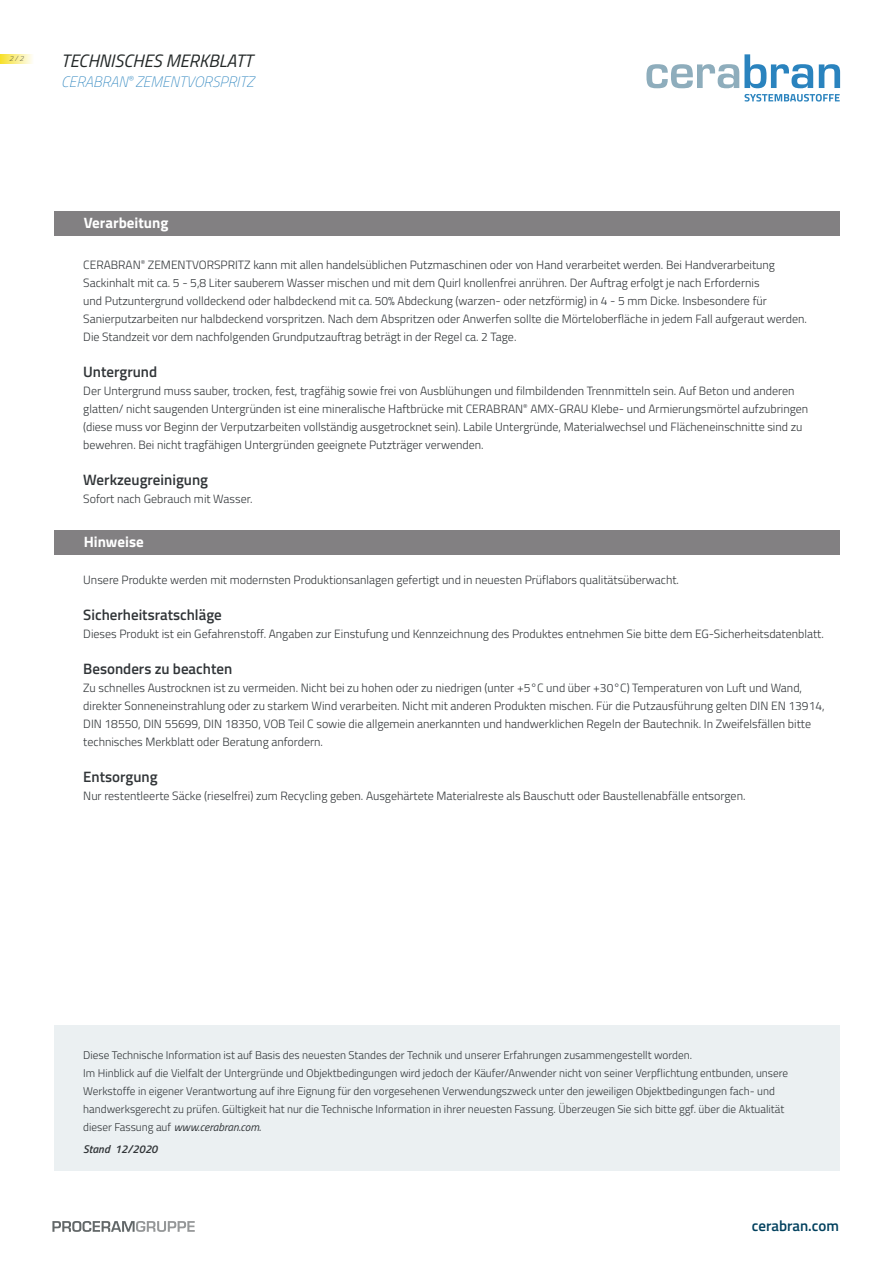
<style>
.page{position:relative;width:893px;height:1263px;background:#fff}
.page>*{position:absolute;margin:0;border:0;box-sizing:border-box;transform-origin:0 0}
.t1{font:italic 18px "Titillium";color:#222727}
.t2{font:600 15px "Titillium Web";color:#313538}
.t3{font:italic 100 15px "Titillium";color:#2a83be}
.t4{font:700 15px "Titillium Web";color:#fff}
.t5{font:600 15px "Titillium Web";color:#02415e}
.t6{font:300 12px/18px "Titillium Web";color:#313538}
.t7{font:300 11.25px/18px "Titillium Web";color:#313538}
.t8{font:italic 600 11.25px "Titillium Web";color:#313538}
.t9{font:italic 100 7.5px "Titillium";color:#222727}
.s1{font-weight:400;font-style:italic}
</style>
<div class="page">
<svg style="left:52px;top:1221px;width:143px;height:11px"></svg>
<svg style="left:646px;top:54px;width:167px;height:34px"></svg>
<svg style="left:819px;top:64px;width:21px;height:24px"></svg>
<svg style="left:744px;top:94px;width:96px;height:8px"></svg>
<svg style="left:0;top:54px;width:32px;height:9px"></svg>
<div style="left:54px;top:211px;width:786px;height:25px;background:#828082"></div>
<div style="left:54px;top:530px;width:786px;height:25px;background:#828082"></div>
<div style="left:54px;top:1025px;width:786px;height:145px;background:#ebf0f2"></div>
<p class="t9" style="left:9px;top:53px;width:16px">2 / 2</p>
<h1 class="t1" style="left:61px;top:48px;width:193px">TECHNISCHES MERKBLATT</h1>
<p class="t3" style="left:61px;top:71px;width:194px">CERABRAN<sup>®</sup> ZEMENTVORSPRITZ</p>
<p class="t4" style="left:84px;top:212px;width:86px">Verarbeitung</p>
<p class="t6" style="left:83px;top:255px;width:725px">CERABRAN<sup>®</sup> ZEMENTVORSPRITZ kann mit allen handelsüblichen Putzmaschinen oder von Hand verarbeitet werden. Bei Handverarbeitung Sackinhalt mit ca. 5 - 5,8 Liter sauberem Wasser mischen und mit dem Quirl knollenfrei anrühren. Der Auftrag erfolgt je nach Erfordernis<br>und Putzuntergrund volldeckend oder halbdeckend mit ca. 50% Abdeckung (warzen- oder netzförmig) in 4 - 5 mm Dicke. Insbesondere für Sanierputzarbeiten nur halbdeckend vorspritzen. Nach dem Abspritzen oder Anwerfen sollte die Mörteloberfläche in jedem Fall aufgeraut werden.<br>Die Standzeit vor dem nachfolgenden Grundputzauftrag beträgt in der Regel ca. 2 Tage.</p>
<p class="t2" style="left:83px;top:361px;width:75px">Untergrund</p>
<p class="t6" style="left:83px;top:381px;width:726px">Der Untergrund muss sauber, trocken, fest, tragfähig sowie frei von Ausblühungen und filmbildenden Trennmitteln sein. Auf Beton und anderen glatten/ nicht saugenden Untergründen ist eine mineralische Haftbrücke mit CERABRAN<sup>®</sup> AMX-GRAU Klebe- und Armierungsmörtel aufzubringen (diese muss vor Beginn der Verputzarbeiten vollständig ausgetrocknet sein). Labile Untergründe, Materialwechsel und Flächeneinschnitte sind zu bewehren. Bei nicht tragfähigen Untergründen geeignete Putzträger verwenden.</p>
<p class="t2" style="left:83px;top:469px;width:126px">Werkzeugreinigung</p>
<p class="t6" style="left:83px;top:489px;width:171px">Sofort nach Gebrauch mit Wasser.</p>
<p class="t4" style="left:84px;top:530px;width:62px">Hinweise</p>
<p class="t6" style="left:83px;top:570px;width:597px">Unsere Produkte werden mit modernsten Produktionsanlagen gefertigt und in neuesten Prüflabors qualitätsüberwacht.</p>
<p class="t2" style="left:83px;top:604px;width:140px">Sicherheitsratschläge</p>
<p class="t6" style="left:83px;top:624px;width:742px">Dieses Produkt ist ein Gefahrenstoff. Angaben zur Einstufung und Kennzeichnung des Produktes entnehmen Sie bitte dem EG-Sicherheitsdatenblatt.</p>
<p class="t2" style="left:83px;top:658px;width:150px">Besonders zu beachten</p>
<p class="t6" style="left:83px;top:678px;width:743px">Zu schnelles Austrocknen ist zu vermeiden. Nicht bei zu hohen oder zu niedrigen (unter +5°C und über +30°C) Temperaturen von Luft und Wand, direkter Sonneneinstrahlung oder zu starkem Wind verarbeiten. Nicht mit anderen Produkten mischen. Für die Putzausführung gelten DIN EN 13914, DIN 18550, DIN 55699, DIN 18350, VOB Teil C sowie die allgemein anerkannten und handwerklichen Regeln der Bautechnik. In Zweifelsfällen bitte technisches Merkblatt oder Beratung anfordern.</p>
<p class="t2" style="left:83px;top:766px;width:76px">Entsorgung</p>
<p class="t6" style="left:83px;top:786px;width:664px">Nur restentleerte Säcke (rieselfrei) zum Recycling geben. Ausgehärtete Materialreste als Bauschutt oder Baustellenabfälle entsorgen.</p>
<p class="t7" style="left:83px;top:1045px;width:706px">Diese Technische Information ist auf Basis des neuesten Standes der Technik und unserer Erfahrungen zusammengestellt worden.<br>Im Hinblick auf die Vielfalt der Untergründe und Objektbedingungen wird jedoch der Käufer/Anwender nicht von seiner Verpflichtung entbunden, unsere Werkstoffe in eigener Verantwortung auf ihre Eignung für den vorgesehenen Verwendungszweck unter den jeweiligen Objektbedingungen fach- und handwerksgerecht zu prüfen. Gültigkeit hat nur die Technische Information in ihrer neuesten Fassung. Überzeugen Sie sich bitte ggf. über die Aktualität dieser Fassung auf <span class="s1">www.cerabran.com.</span></p>
<p class="t8" style="left:83px;top:1140px;width:76px">Stand 12/2020</p>
<p class="t5" style="left:752px;top:1214px;width:89px">cerabran.com</p>
</div>
